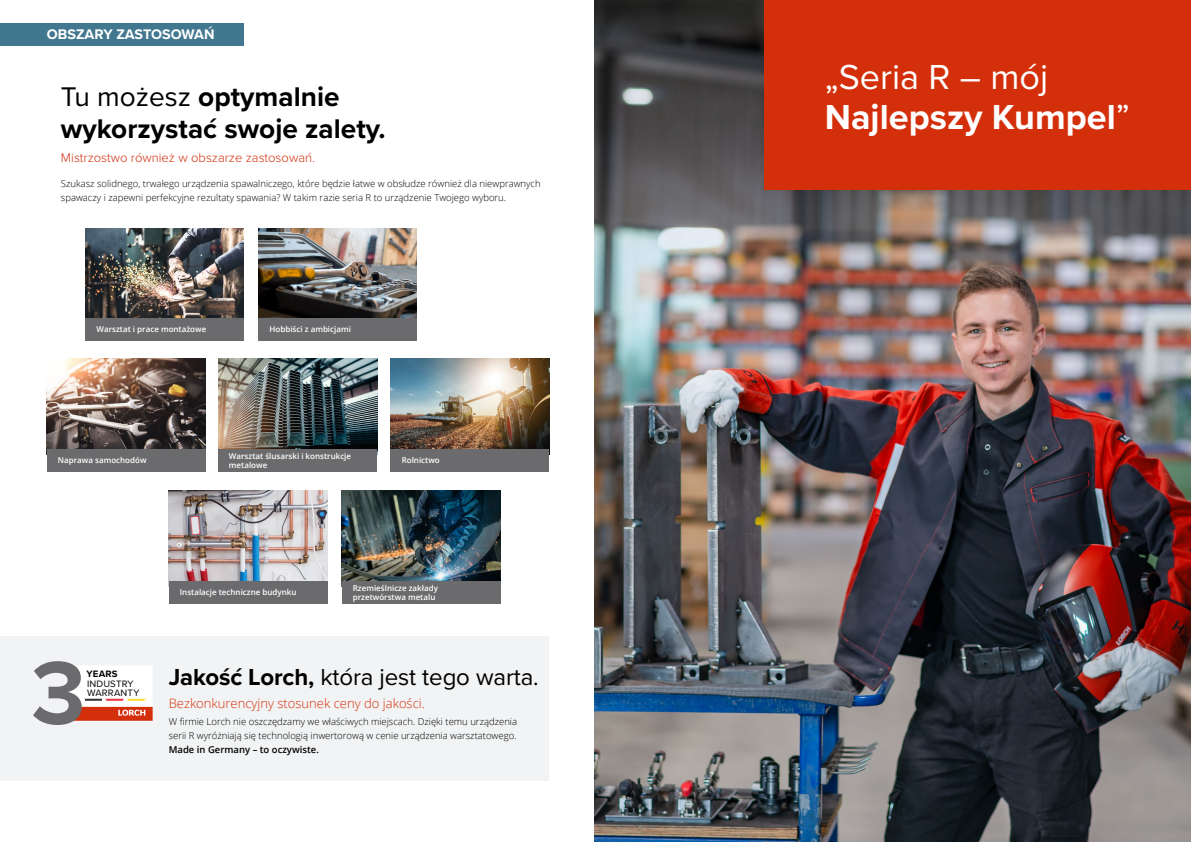
<style>
.page{position:relative;width:1191px;height:842px;background:#fff}
.page>*{position:absolute;margin:0;border:0;box-sizing:border-box;transform-origin:0 0}
.t1{font:700 36px/40px "Proxima Nova";color:#fff}
.t2{font:700 28px/32px "Proxima Nova";color:#000}
.t3{font:24px "Proxima Nova";letter-spacing:-.005em;color:#000}
.t4{font:700 14.4px "Proxima Nova";color:#fff}
.t5{font:300 13px "Proxima Nova";color:#d42f0b}
.t6{font:300 13px "Open Sans";color:#d42f0b}
.t7{font:9.6px/8.6px "Proxima Nova";letter-spacing:.02em;color:#000}
.t8{font:700 9.6px "Proxima Nova";letter-spacing:.015em;color:#000}
.t9{font:300 9.5px/14.2px "Open Sans";color:#000}
.t10{font:600 9.5px "Open Sans";color:#000}
.t11{font:600 8px/9px "Open Sans";color:#fff}
.s1{font-weight:400}
.s2{font-weight:700}
</style>
<div class="page">
<img style="left:594px;top:0;width:597px;height:842px">
<div style="left:764px;top:0;width:427px;height:189px;background:#d42f0b"></div>
<img style="left:218px;top:358px;width:159px;height:91px">
<img style="left:47px;top:358px;width:158px;height:91px">
<img style="left:390px;top:358px;width:159px;height:91px">
<img style="left:169px;top:491px;width:158px;height:90px">
<img style="left:85px;top:228px;width:159px;height:90px">
<img style="left:342px;top:491px;width:158px;height:90px">
<img style="left:258px;top:228px;width:159px;height:90px">
<div style="left:0;top:636px;width:549px;height:145px;background:#f2f3f4"></div>
<div style="left:390px;top:449px;width:159px;height:23px;background:#6b6a6d"></div>
<div style="left:218px;top:449px;width:159px;height:23px;background:#6b6a6d"></div>
<div style="left:47px;top:449px;width:158px;height:23px;background:#6b6a6d"></div>
<div style="left:169px;top:581px;width:158px;height:23px;background:#6b6a6d"></div>
<div style="left:85px;top:318px;width:159px;height:23px;background:#6b6a6d"></div>
<div style="left:342px;top:581px;width:158px;height:23px;background:#6b6a6d"></div>
<div style="left:258px;top:318px;width:159px;height:23px;background:#6b6a6d"></div>
<div style="left:0;top:23px;width:243px;height:22px;background:#427790"></div>
<svg style="left:33px;top:661px;width:120px;height:64px"></svg>
<h3 class="t4" style="left:47px;top:23px;width:169px">OBSZARY ZASTOSOWAŃ</h3>
<h2 class="t2" style="left:61px;top:80px;width:326px"><span class="s1">Tu możesz</span> optymalnie wykorzystać swoje zalety.</h2>
<h3 class="t5" style="left:61px;top:148px;width:255px">Mistrzostwo również w obszarze zastosowań.</h3>
<p class="t9" style="left:61px;top:176px;width:481px">Szukasz solidnego, trwałego urządzenia spawalniczego, które będzie łatwe w obsłudze również dla niewprawnych spawaczy i zapewni perfekcyjne rezultaty spawania? W takim razie seria R to urządzenie Twojego wyboru.</p>
<p class="t11" style="left:97px;top:325px;width:111px">Warsztat i prace montażowe</p>
<p class="t11" style="left:269px;top:325px;width:83px">Hobbiści z ambicjami</p>
<p class="t11" style="left:58px;top:455px;width:90px">Naprawa samochodów</p>
<p class="t11" style="left:229px;top:452px;width:124px">Warsztat ślusarski i konstrukcje</p>
<p class="t11" style="left:402px;top:455px;width:40px">Rolnictwo</p>
<p class="t11" style="left:229px;top:461px;width:40px">metalowe</p>
<p class="t8" style="left:87px;top:667px;width:32px">YEARS</p>
<p class="t7" style="left:87px;top:679px;width:54px">INDUSTRY<br>WARRANTY</p>
<p class="t11" style="left:180px;top:587px;width:118px">Instalacje techniczne budynku</p>
<p class="t11" style="left:353px;top:584px;width:87px">Rzemieślnicze zakłady przetwórstwa metalu</p>
<h3 class="t3" style="left:169px;top:659px;width:371px"><span class="s2">Jakość Lorch,</span> która jest tego warta.</h3>
<h3 class="t6" style="left:169px;top:694px;width:258px">Bezkonkurencyjny stosunek ceny do jakości.</h3>
<p class="t9" style="left:169px;top:714px;width:350px">W firmie Lorch nie oszczędzamy we właściwych miejscach. Dzięki temu urządzenia serii R wyróżniają się technologią inwertorową w cenie urządzenia warsztatowego.</p>
<p class="t10" style="left:169px;top:743px;width:152px">Made in Germany – to oczywiste.</p>
<h1 class="t1" style="left:825px;top:57px;width:306px"><span class="s1">„Seria R – mój<br></span>Najlepszy Kumpel<span class="s1">”</span></h1>
</div>
